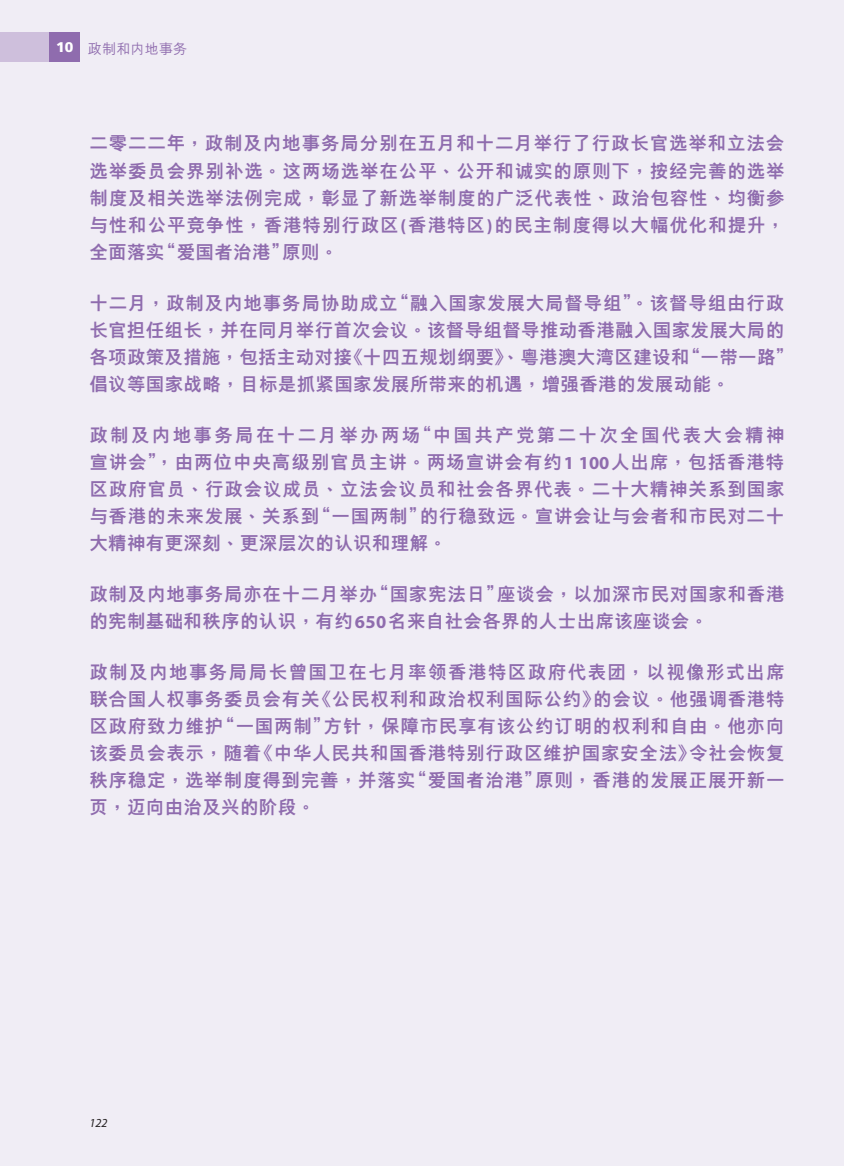
<style>
.page{position:relative;width:844px;height:1166px;background:#fff}
.page>*{position:absolute;margin:0;border:0;box-sizing:border-box;transform-origin:0 0}
.t1{font:800 18.38px/27.1px "M Hei HKS";letter-spacing:.045em;color:#8f6cae;text-align:justify}
.t2{font:800 18.38px/27.1px "M Hei HKS";letter-spacing:.025em;color:#8f6cae}
.t3{font:500 14px "M Hei HKS";letter-spacing:.015em;color:#8f6cae}
.t4{font:italic 12.25px "Myriad Pro";color:#231f20}
.s1{font-family:"Frutiger LT Std";font-weight:900;color:#fff}
.s2{font-family:"Myriad Pro";font-weight:700}
</style>
<div class="page">
<div style="left:0;top:0;width:843px;height:1166px;background:#f0edf5"></div>
<div style="left:0;top:33px;width:50px;height:29px;background:#cebfdc"></div>
<div style="left:50px;top:33px;width:30px;height:29px;background:#8f6cae"></div>
<p class="t3" style="left:56px;top:39px;width:133px"><span class="s1">10</span> 政制和內地事務</p>
<p class="t1" style="left:89px;top:130px;width:696px">二零二二年，政制及內地事務局分別在五月和十二月舉行了行政長官選舉和立法會選舉委員會界別補選。這兩場選舉在公平、公開和誠實的原則下，按經完善的選舉制度及相關選舉法例完成，彰顯了新選舉制度的廣泛代表性、政治包容性、均衡參與性和公平競爭性，香港特別行政區<span class="s2">(</span>香港特區<span class="s2">)</span>的民主制度得以大幅優化和提升，全面落實“愛國者治港”原則。</p>
<p class="t2" style="left:89px;top:289px;width:705px">十二月，政制及內地事務局協助成立“融入國家發展大局督導組”。該督導組由行政長官擔任組長，並在同月舉行首次會議。該督導組督導推動香港融入國家發展大局的各項政策及措施，包括主動對接《十四五規劃綱要》、粵港澳大灣區建設和“一帶一路”倡議等國家戰略，目標是抓緊國家發展所帶來的機遇，增強香港的發展動能。</p>
<p class="t1" style="left:89px;top:421px;width:696px">政制及內地事務局在十二月舉辦兩場“中國共產黨第二十次全國代表大會精神宣講會”，由兩位中央高級別官員主講。兩場宣講會有約<span class="s2">1 100</span>人出席，包括香港特區政府官員、行政會議成員、立法會議員和社會各界代表。二十大精神關係到國家與香港的未來發展、關係到“一國兩制”的行穩致遠。宣講會讓與會者和市民對二十大精神有更深刻、更深層次的認識和理解。</p>
<p class="t1" style="left:89px;top:580px;width:696px">政制及內地事務局亦在十二月舉辦“國家憲法日”座談會，以加深市民對國家和香港的憲制基礎和秩序的認識，有約<span class="s2">650</span>名來自社會各界的人士出席該座談會。</p>
<p class="t1" style="left:89px;top:658px;width:696px">政制及內地事務局局長曾國衞在七月率領香港特區政府代表團，以視像形式出席聯合國人權事務委員會有關《公民權利和政治權利國際公約》的會議。他強調香港特區政府致力維護“一國兩制”方針，保障市民享有該公約訂明的權利和自由。他亦向該委員會表示，隨着《中華人民共和國香港特別行政區維護國家安全法》令社會恢復秩序穩定，選舉制度得到完善，並落實“愛國者治港”原則，香港的發展正展開新一頁，邁向由治及興的階段。</p>
<p class="t4" style="left:89px;top:1116px;width:20px">122</p>
</div>
